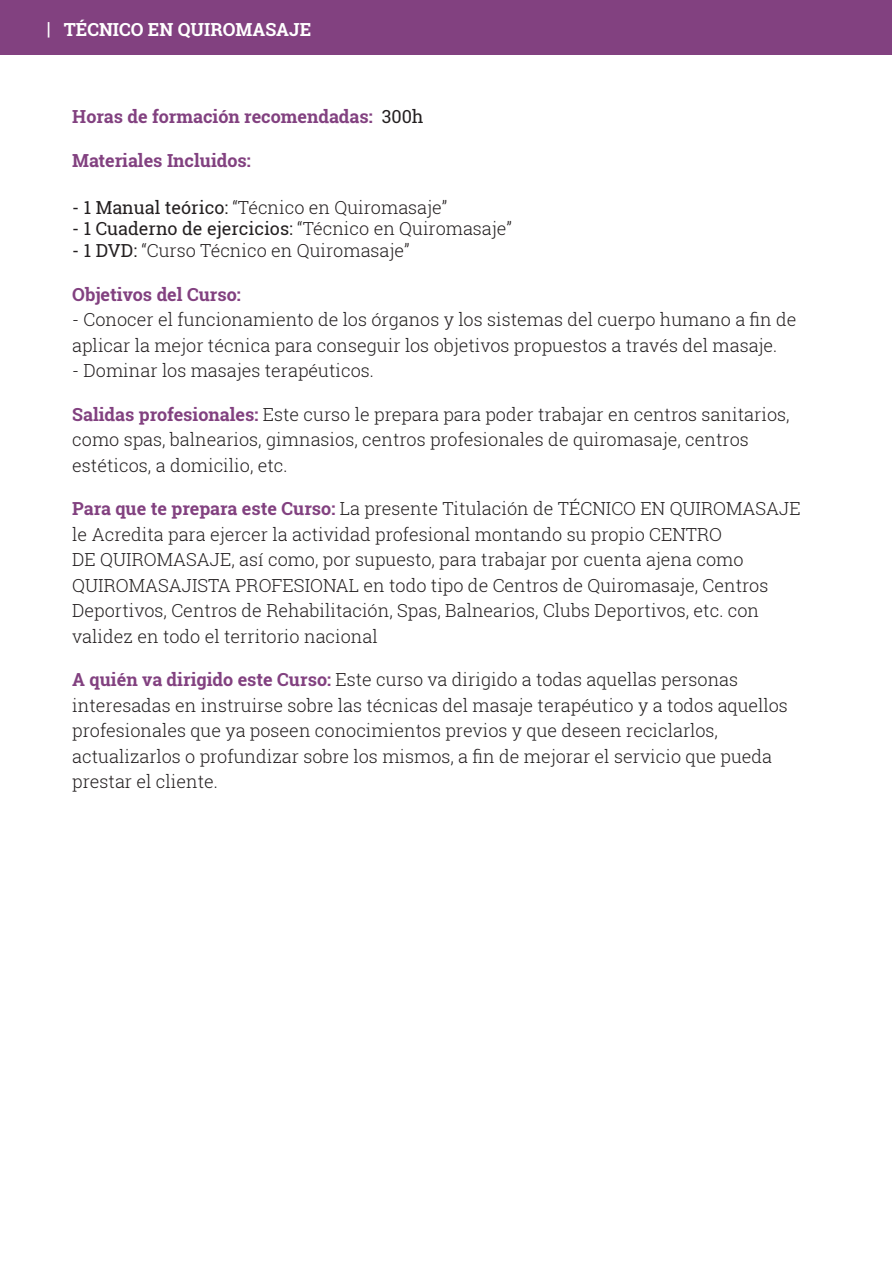
<style>
.page{position:relative;width:893px;height:1263px;background:#fff}
.page>*{position:absolute;margin:0;border:0;box-sizing:border-box;transform-origin:0 0}
.t1{font:300 18px/25.5px "Roboto Slab";color:#231f20}
.t2{font:700 18px "Roboto Slab";color:#824180}
.t3{font:18px "Roboto Slab";color:#231f20}
.t4{font:700 18px "Roboto Slab";color:#fff}
.s1{font-weight:400;color:#231f20}
.s2{font-weight:400}
.s3{font-weight:300}
.s4{font-weight:700;color:#824180}
</style>
<div class="page">
<div style="left:1px;top:0;width:891px;height:54px;background:#824180"></div>
<p class="t4" style="left:47px;top:18px;width:266px">| TéCNICO EN QUIROMASAJE</p>
<p class="t2" style="left:72px;top:104px;width:353px">Horas de formación recomendadas: <span class="s1">300h</span></p>
<p class="t2" style="left:72px;top:148px;width:180px">Materiales Incluidos:</p>
<p class="t1" style="left:72px;top:194px;width:376px"><span class="s2">- 1 Manual teórico:</span> “Técnico en Quiromasaje”</p>
<p class="t3" style="left:72px;top:216px;width:441px">- 1 Cuaderno de ejercicios: <span class="s3">“Técnico en Quiromasaje”</span></p>
<p class="t1" style="left:72px;top:237px;width:339px"><span class="s2">- 1 DVD:</span> “Curso Técnico en Quiromasaje”</p>
<p class="t2" style="left:72px;top:282px;width:170px">Objetivos del Curso:</p>
<p class="t1" style="left:72px;top:306px;width:726px">- Conocer el funcionamiento de los órganos y los sistemas del cuerpo humano a fin de aplicar la mejor técnica para conseguir los objetivos propuestos a través del masaje.</p>
<p class="t1" style="left:72px;top:357px;width:303px">- Dominar los masajes terapéuticos.</p>
<p class="t1" style="left:72px;top:401px;width:719px"><span class="s4">Salidas profesionales:</span> Este curso le prepara para poder trabajar en centros sanitarios, como spas, balnearios, gimnasios, centros profesionales de quiromasaje, centros estéticos, a domicilio, etc.</p>
<p class="t1" style="left:72px;top:495px;width:730px"><span class="s4">Para que te prepara este Curso:</span> La presente Titulación de TÉCNICO EN QUIROMASAJE le Acredita para ejercer la actividad profesional montando su propio CENTRO<br>DE QUIROMASAJE, así como, por supuesto, para trabajar por cuenta ajena como QUIROMASAJISTA PROFESIONAL en todo tipo de Centros de Quiromasaje, Centros Deportivos, Centros de Rehabilitación, Spas, Balnearios, Clubs Deportivos, etc. con validez en todo el territorio nacional</p>
<p class="t1" style="left:72px;top:666px;width:717px"><span class="s4">A quién va dirigido este Curso:</span> Este curso va dirigido a todas aquellas personas interesadas en instruirse sobre las técnicas del masaje terapéutico y a todos aquellos profesionales que ya poseen conocimientos previos y que deseen reciclarlos, actualizarlos o profundizar sobre los mismos, a fin de mejorar el servicio que pueda prestar el cliente.</p>
</div>
